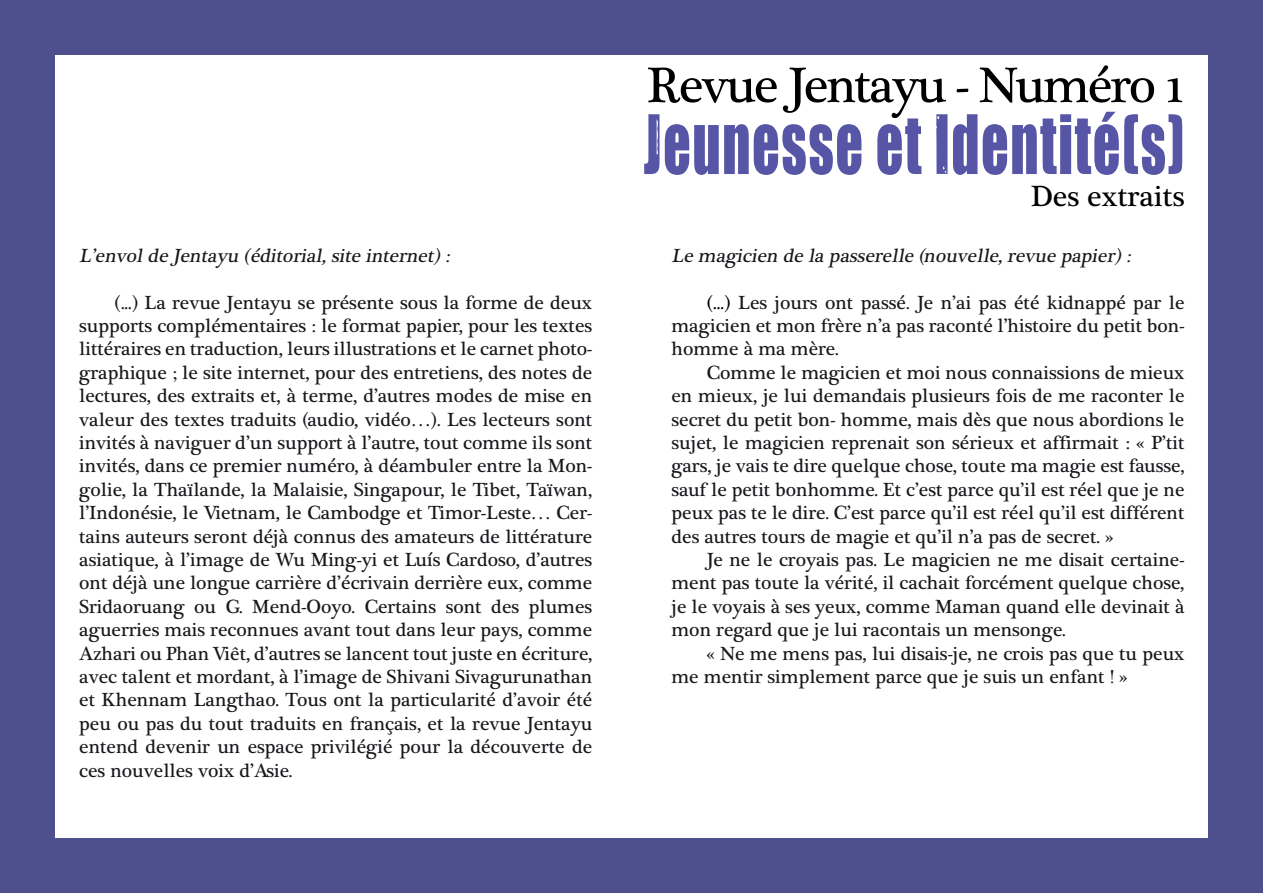
<style>
.page{position:relative;width:1263px;height:893px;background:#fff}
.page>*{position:absolute;margin:0;border:0;box-sizing:border-box;transform-origin:0 0}
.t1{font:75.6px "Impacted";letter-spacing:.03em;color:#5755a5;scale:.71 1}
.t2{font:51px "Plantagenet Cherokee";letter-spacing:-.04em;color:#000}
.t3{font:30px "Plantagenet Cherokee";color:#000}
.t4{font:19.5px/23.4px "Plantagenet Cherokee";color:#18171c;text-align:justify}
.t5{font:italic 19.5px "Plantagenet Cherokee";color:#18171c}
.s1{color:#000}
</style>
<div class="page">
<div style="left:0;top:0;width:54px;height:893px;background:#4e508e"></div>
<div style="left:1209px;top:0;width:54px;height:893px;background:#4e508e"></div>
<div style="left:0;top:0;width:1263px;height:54px;background:#4e508e"></div>
<div style="left:0;top:839px;width:1263px;height:54px;background:#4e508e"></div>
<p class="t5" style="left:79px;top:244px;width:376px">L’envolde Jentayu (éditorial,site internet):</p>
<p class="t4" style="left:79px;top:291px;width:515px;text-indent:35px">(...) La revue Jentayu se présente sous la forme de deux supports complémentaires : le format papier, pour les textes littéraires en traduction, leurs illustrations et le carnet photo&shy;graphique ; le site internet, pour des entretiens, des notes de lectures, des extraits et, à terme, d’autres modes de mise en valeur des textes traduits (audio, vidéo…). Les lecteurs sont invités à naviguer d’un support à l’autre, tout comme ils sont invités, dans ce premier numéro, à déambuler entre la Mon&shy;golie, la Thaïlande, la Malaisie, Singapour, le Tibet, Taïwan, l’Indonésie, le Vietnam, le Cambodge et Timor-Leste… Cer&shy;tains auteurs seront déjà connus des amateurs de littérature asiatique, à l’image de Wu Ming-yi et Luís Cardoso, d’autres ont déjà une longue carrière d’écrivain derrière eux, comme Sridaoruang ou G. Mend-Ooyo. Certains sont des plumes aguerries mais reconnues avant tout dans leur pays, comme Azhari ou Phan Viêt, d’autres se lancent tout juste en écriture, avec talent et mordant, à l’image de Shivani Sivagurunathan et Khennam Langthao. Tous ont la particularité d’avoir été peu ou pas du tout traduits en français, et la revue Jentayu entend devenir un espace privilégié pour la découverte de ces nouvelles voix d’Asie.</p>
<h2 class="t2" style="left:647px;top:55px;width:539px">Revue Jentayu - Numéro 1</h2>
<h1 class="t1" style="left:644px;top:86px;width:763px">Jeunesse et Identité(s)</h1>
<h3 class="t3" style="left:1031px;top:179px;width:155px">Des extraits</h3>
<p class="t5" style="left:671px;top:244px;width:465px">Le magicien de la passerelle (nouvelle,revue papier):</p>
<p class="t4" style="left:671px;top:291px;width:514px;text-indent:35px"><span class="s1">(...)</span> Les jours ont passé. Je n’ai pas été kidnappé par le magicien et mon frère n’a pas raconté l’histoire du petit bon&shy;homme à ma mère.</p>
<p class="t4" style="left:671px;top:361px;width:515px;text-indent:35px">Comme le magicien et moi nous connaissions de mieux en mieux, je lui demandais plusieurs fois de me raconter le secret du petit bon- homme, mais dès que nous abordions le sujet, le magicien reprenait son sérieux et affirmait : « P’tit gars, je vais te dire quelque chose, toute ma magie est fausse, sauf le petit bonhomme. Et c’est parce qu’il est réel que je ne peux pas te le dire. C’est parce qu’il est réel qu’il est différent des autres tours de magie et qu’il n’a pas de secret. »</p>
<p class="t4" style="left:671px;top:548px;width:515px;text-indent:35px">Je ne le croyais pas. Le magicien ne me disait certaine&shy;ment pas toute la vérité, il cachait forcément quelque chose, je le voyais à ses yeux, comme Maman quand elle devinait à mon regard que je lui racontais un mensonge.</p>
<p class="t4" style="left:671px;top:642px;width:515px;text-indent:35px">« Ne me mens pas, lui disais-je, ne crois pas que tu peux me mentir simplement parce que je suis un enfant ! »</p>
</div>
